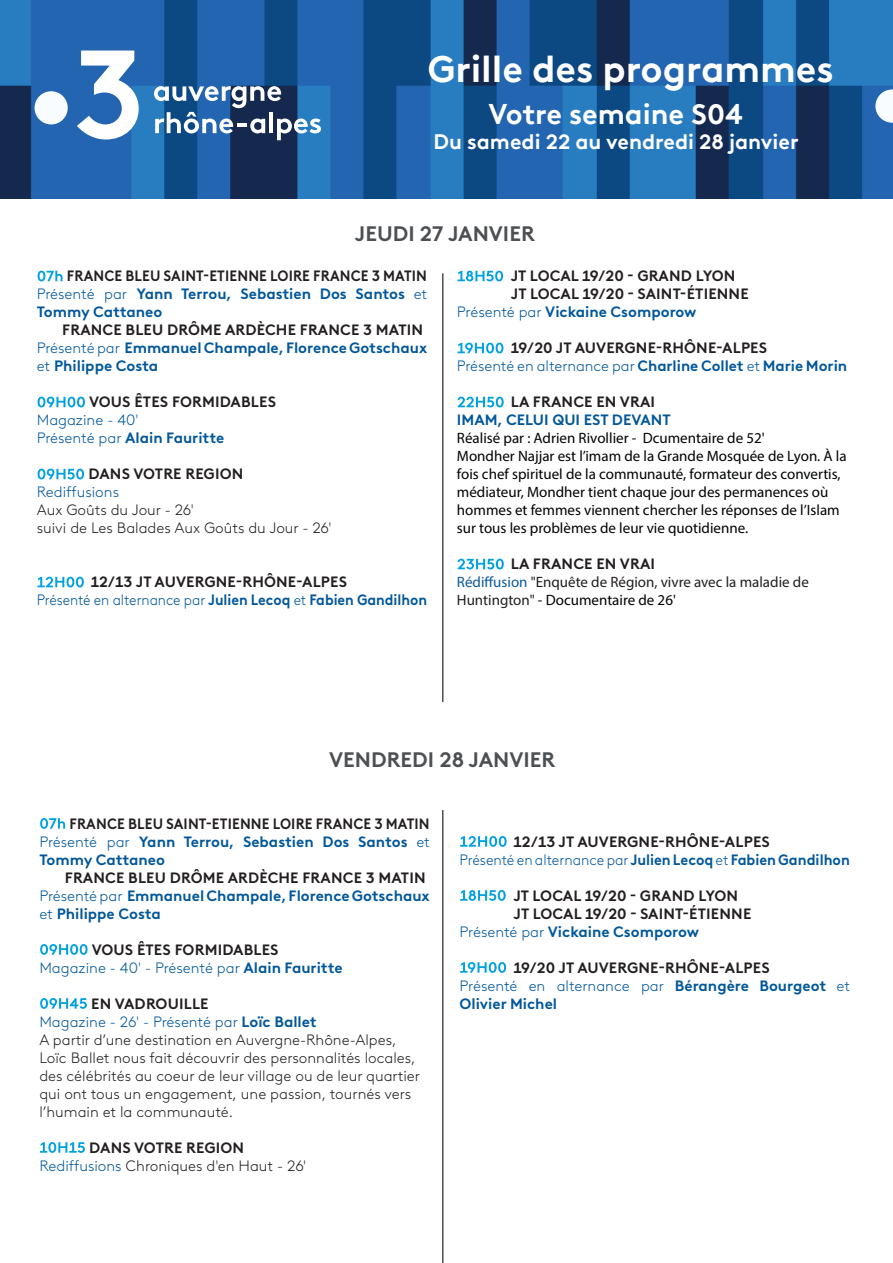
<style>
.page{position:relative;width:893px;height:1263px;background:#fff}
.page>*{position:absolute;margin:0;border:0;box-sizing:border-box;transform-origin:0 0}
.t1{font:700 37.5px "France TV Brown TT";color:#fff}
.t2{font:700 28.5px "France TV Brown TT";color:#fff}
.t3{font:700 21px "France TV Brown";color:#4d5053}
.t4{font:700 21px "France TV Brown TT";color:#fff}
.t5{font:700 15px "France TV Brown";letter-spacing:.01em;color:#231f20}
.t6{font:700 15px/18px "France TV Brown";color:#01579a}
.t7{font:300 15px/18px "France TV Brown";color:#231f20}
.t8{font:15px/18px "Myriad Pro";color:#000304}
.t9{font:300 15px/18px "France TV Brown";color:#01579a}
.t10{font:700 15px "France TV Brown";letter-spacing:.01em;color:#231f20;scale:.93 1}
.t11{font:15px/18px "Myriad Pro";color:#231f20}
.t12{font:700 15px "France TV Brown";color:#01579a;scale:.93 1}
.t13{font:700 15px "France TV Brown";color:#01579a;scale:.95 1}
.s1{color:#fff}
.s2{font-weight:300}
.s3{font-weight:700}
.s4{color:#0b5a9b}
.s5{color:#000304}
.s6{font-weight:700;color:#fff}
.s7{font-weight:700;color:#231f20}
.s8{color:#01579a}
</style>
<div class="page">
<img style="left:0;top:0;width:893px;height:199px">
<div style="left:35px;top:91px;width:33px;height:33px;background:#f9fcfe;border-radius:50%"></div>
<svg style="left:77px;top:51px;width:62px;height:88px"></svg>
<svg style="left:154px;top:86px;width:167px;height:54px"></svg>
<svg style="left:875px;top:89px;width:18px;height:34px"></svg>
<hr style="left:442px;top:273px;width:2px;height:429px;background:#4d5053">
<hr style="left:442px;top:810px;width:2px;height:453px;background:#4d5053">
<p class="t1" style="left:427px;top:40px;width:408px">Grille des programmes</p>
<p class="t2" style="left:488px;top:92px;width:256px">Votre semaine S04</p>
<p class="t4" style="left:434px;top:126px;width:366px">Du samedi 22 au vendredi 28 janvier</p>
<p class="t3" style="left:355px;top:217px;width:181px">JEUDI 27 JANVIER</p>
<p class="t10" style="left:37px;top:264px;width:421px"><span class="s1">07h</span> FRANCE BLEU SAINT-ETIENNE LOIRE FRANCE 3 MATIN</p>
<p class="t6" style="left:37px;top:284px;width:392px"><span class="s2">Présenté par</span> Yann Terrou, Sebastien Dos Santos <span class="s2">et<br></span>Tommy Cattaneo</p>
<p class="t5" style="left:62px;top:318px;width:362px">FRANCE BLEU DRÔME ARDÈCHE FRANCE 3 MATIN</p>
<p class="t6" style="left:37px;top:338px;width:392px"><span class="s2">Présenté par</span> Emmanuel Champale, Florence Gotschaux <span class="s2">et</span> Philippe Costa</p>
<p class="t5" style="left:37px;top:390px;width:241px"><span class="s1">09H00</span> VOUS ÊTES FORMIDABLES</p>
<p class="t9" style="left:37px;top:410px;width:103px">Magazine - 40'</p>
<p class="t6" style="left:37px;top:428px;width:189px"><span class="s2">Présenté par</span> Alain Fauritte</p>
<p class="t5" style="left:37px;top:462px;width:208px"><span class="s1">09H50</span> DANS VOTRE REGION</p>
<p class="t9" style="left:37px;top:482px;width:84px">Rediffusions</p>
<p class="t7" style="left:37px;top:500px;width:159px">Aux Goûts du Jour - 26'</p>
<p class="t7" style="left:37px;top:518px;width:296px">suivi de Les Balades Aux Goûts du Jour - 26'</p>
<p class="t5" style="left:37px;top:570px;width:312px"><span class="s1">12H00</span> 12/13 JT AUVERGNE-RHÔNE-ALPES</p>
<p class="t12" style="left:37px;top:588px;width:421px"><span class="s2">Présenté en alternance par</span> Julien Lecoq <span class="s2">et</span> Fabien Gandilhon</p>
<p class="t5" style="left:457px;top:264px;width:280px"><span class="s1">18H50</span> JT LOCAL 19/20 - GRAND LYON</p>
<p class="t5" style="left:511px;top:282px;width:239px">JT LOCAL 19/20 - SAINT-ÉTIENNE</p>
<p class="t6" style="left:457px;top:302px;width:241px"><span class="s2">Présenté par</span> Vickaine Csomporow</p>
<p class="t5" style="left:457px;top:336px;width:312px"><span class="s1">19H00</span> 19/20 JT AUVERGNE-RHÔNE-ALPES</p>
<p class="t9" style="left:457px;top:356px;width:392px">Présenté en alternance par <span class="s3">Charline Collet</span> et <span class="s3">Marie Morin</span></p>
<p class="t5" style="left:457px;top:390px;width:200px"><span class="s1">22H50</span> LA FRANCE EN VRAI</p>
<p class="t6" style="left:457px;top:410px;width:215px">IMAM, CELUI QUI EST DEVANT</p>
<p class="t8" style="left:457px;top:429px;width:391px">Réalisé par : Adrien Rivollier - Dcumentaire de 52'<br>Mondher Najjar est l’imam de la Grande Mosquée de Lyon. À la fois chef spirituel de la communauté, formateur des convertis, médiateur, Mondher tient chaque jour des permanences où hommes et femmes viennent chercher les réponses de l’Islam sur tous les problèmes de leur vie quotidienne.</p>
<p class="t5" style="left:457px;top:552px;width:200px"><span class="s1">23H50</span> LA FRANCE EN VRAI</p>
<p class="t11" style="left:457px;top:573px;width:353px"><span class="s4">Rédiffusion</span> "Enquête de Région, vivre avec la maladie de<br>Huntington" <span class="s5">- Documentaire de 26'</span></p>
<p class="t3" style="left:329px;top:743px;width:228px">VENDREDI 28 JANVIER</p>
<p class="t10" style="left:39px;top:812px;width:421px"><span class="s1">07h</span> FRANCE BLEU SAINT-ETIENNE LOIRE FRANCE 3 MATIN</p>
<p class="t6" style="left:39px;top:831px;width:392px"><span class="s2">Présenté par</span> Yann Terrou, Sebastien Dos Santos <span class="s2">et<br></span>Tommy Cattaneo</p>
<p class="t5" style="left:65px;top:866px;width:362px">FRANCE BLEU DRÔME ARDÈCHE FRANCE 3 MATIN</p>
<p class="t6" style="left:39px;top:885px;width:392px"><span class="s2">Présenté par</span> Emmanuel Champale, Florence Gotschaux <span class="s2">et</span> Philippe Costa</p>
<p class="t5" style="left:39px;top:938px;width:241px"><span class="s1">09H00</span> VOUS ÊTES FORMIDABLES</p>
<p class="t9" style="left:39px;top:958px;width:305px">Magazine - 40' - Présenté par <span class="s3">Alain Fauritte</span></p>
<p class="t9" style="left:39px;top:994px;width:279px"><span class="s6">09H45</span> <span class="s7">EN VADROUILLE<br></span>Magazine - 26' - Présenté par <span class="s3">Loïc Ballet</span></p>
<p class="t7" style="left:39px;top:1030px;width:382px">A partir d’une destination en Auvergne-Rhône-Alpes, Loïc Ballet nous fait découvrir des personnalités locales, des célébrités au coeur de leur village ou de leur quartier qui ont tous un engagement, une passion, tournés vers l’humain et la communauté.</p>
<p class="t5" style="left:39px;top:1136px;width:206px"><span class="s1">10H15</span> DANS VOTRE REGION</p>
<p class="t7" style="left:39px;top:1156px;width:268px"><span class="s8">Rediffusions</span> Chroniques d'en Haut - 26'</p>
<p class="t5" style="left:459px;top:830px;width:312px"><span class="s1">12H00</span> 12/13 JT AUVERGNE-RHÔNE-ALPES</p>
<p class="t13" style="left:459px;top:848px;width:412px"><span class="s2">Présenté en alternance par</span> Julien Lecoq <span class="s2">et</span> Fabien Gandilhon</p>
<p class="t5" style="left:459px;top:884px;width:280px"><span class="s1">18H50</span> JT LOCAL 19/20 - GRAND LYON</p>
<p class="t5" style="left:513px;top:902px;width:239px">JT LOCAL 19/20 - SAINT-ÉTIENNE</p>
<p class="t6" style="left:459px;top:921px;width:241px"><span class="s2">Présenté par</span> Vickaine Csomporow</p>
<p class="t5" style="left:459px;top:956px;width:312px"><span class="s1">19H00</span> 19/20 JT AUVERGNE-RHÔNE-ALPES</p>
<p class="t6" style="left:459px;top:975px;width:392px"><span class="s2">Présenté en alternance par</span> Bérangère Bourgeot <span class="s2">et<br></span>Olivier Michel</p>
</div>
